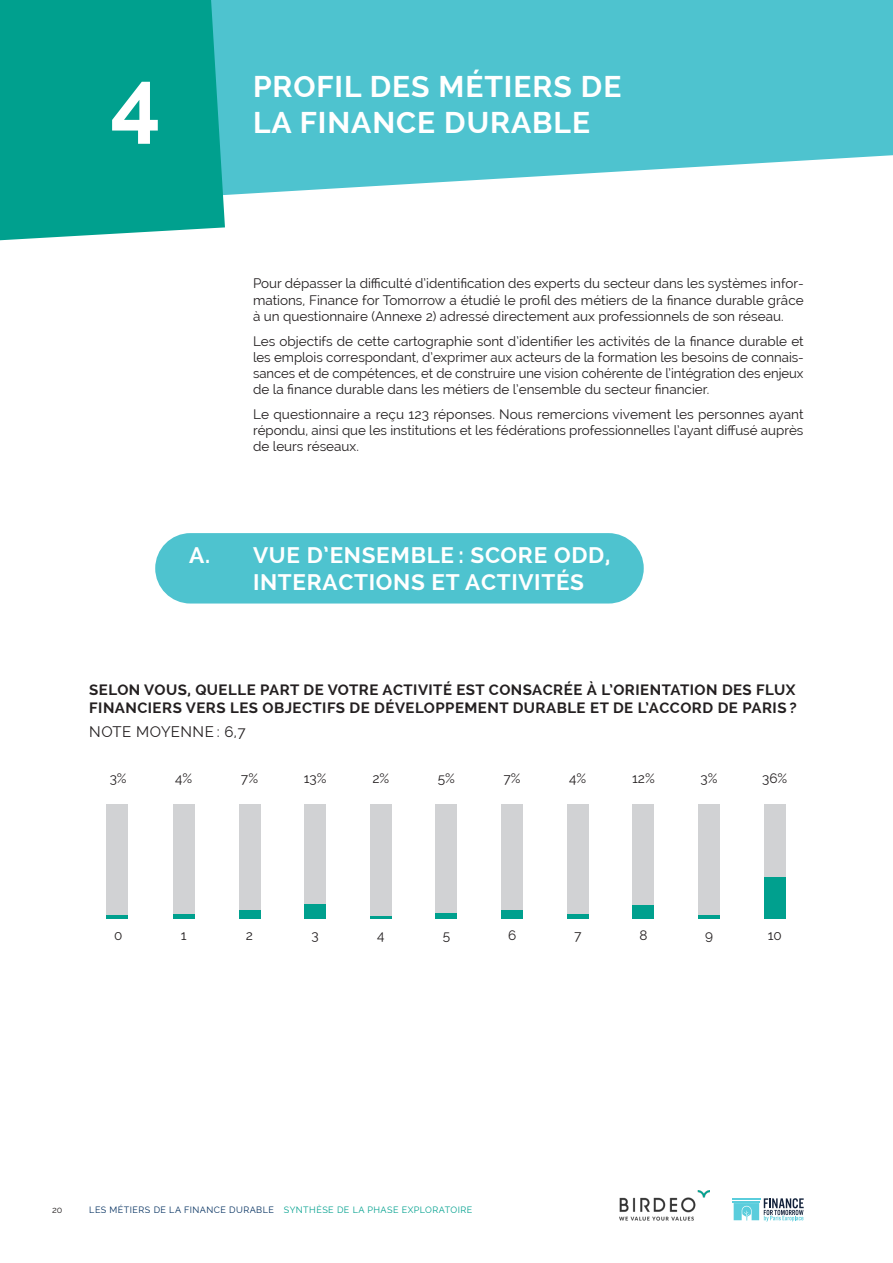
<style>
.page{position:relative;width:893px;height:1263px;background:#fff}
.page>*{position:absolute;margin:0;border:0;box-sizing:border-box;transform-origin:0 0}
.T1{font:700 88.8px "Raleway";color:#fff}
.T1-2{font:700 30px/36px "Raleway";letter-spacing:.03em;color:#fff}
.T2{font:700 22.5px/27px "Raleway";letter-spacing:.03em;color:#fff}
.titre{font:700 15px/18px "Raleway";letter-spacing:.03em;color:#231f20}
.titre-2{font:15px "Raleway";letter-spacing:.03em;color:#231f20}
.texte_lecture{font:13.5px/16.2px "Raleway";color:#231f20;text-align:justify}
.texte{font:13.5px "Raleway";color:#231f20}
.t1{font:9px "Raleway";letter-spacing:.05em;color:#00a08e}
.t2{font:9px "Raleway";color:#231f20}
.s1{color:#002e5e}
</style>
<div class="page">
<hr style="left:732px;top:1198px;width:29px;height:2px;background:#5acddc">
<svg style="left:733px;top:1198px;width:71px;height:23px"></svg>
<img style="left:620px;top:1191px;width:89px;height:30px">
<svg style="left:225px;top:0;width:668px;height:195px;background:#5fc9d3"></svg>
<div style="left:0;top:0;width:225px;height:240px;background:#00a08e"></div>
<div style="left:155px;top:533px;width:489px;height:70px;background:#4ec3cf;border-radius:35px"></div>
<div style="left:106px;top:804px;width:21px;height:115px;background:#d1d2d4"></div>
<div style="left:173px;top:804px;width:21px;height:115px;background:#d1d2d4"></div>
<div style="left:239px;top:804px;width:21px;height:115px;background:#d1d2d4"></div>
<div style="left:305px;top:804px;width:21px;height:115px;background:#d1d2d4"></div>
<div style="left:370px;top:804px;width:21px;height:115px;background:#d1d2d4"></div>
<div style="left:436px;top:804px;width:21px;height:115px;background:#d1d2d4"></div>
<div style="left:502px;top:804px;width:21px;height:115px;background:#d1d2d4"></div>
<div style="left:567px;top:804px;width:21px;height:115px;background:#d1d2d4"></div>
<div style="left:633px;top:804px;width:21px;height:115px;background:#d1d2d4"></div>
<div style="left:699px;top:804px;width:21px;height:115px;background:#d1d2d4"></div>
<div style="left:764px;top:804px;width:21px;height:115px;background:#d1d2d4"></div>
<hr style="left:106px;top:915px;width:21px;height:4px;background:#00a08e">
<div style="left:173px;top:914px;width:21px;height:5px;background:#00a08e"></div>
<div style="left:239px;top:911px;width:21px;height:8px;background:#00a08e"></div>
<div style="left:305px;top:904px;width:21px;height:15px;background:#00a08e"></div>
<hr style="left:370px;top:916px;width:21px;height:3px;background:#00a08e">
<div style="left:436px;top:913px;width:21px;height:6px;background:#00a08e"></div>
<div style="left:502px;top:911px;width:21px;height:8px;background:#00a08e"></div>
<div style="left:567px;top:914px;width:21px;height:5px;background:#00a08e"></div>
<div style="left:633px;top:905px;width:21px;height:14px;background:#00a08e"></div>
<hr style="left:699px;top:915px;width:21px;height:4px;background:#00a08e">
<div style="left:764px;top:877px;width:21px;height:42px;background:#00a08e"></div>
<p class="T1" style="left:110px;top:51px;width:52px">4</p>
<p class="T1-2" style="left:253px;top:69px;width:370px">PROFIL DES MÉTIERS DE<br>LA FINANCE DURABLE</p>
<p class="texte_lecture" style="left:253px;top:276px;width:552px">Pour dépasser la difficulté d’identification des experts du secteur dans les systèmes infor&shy;mations, Finance for Tomorrow a étudié le profil des métiers de la finance durable grâce à un questionnaire (Annexe 2) adressé directement aux professionnels de son réseau.</p>
<p class="texte_lecture" style="left:253px;top:333px;width:552px">Les objectifs de cette cartographie sont d’identifier les activités de la finance durable et les emplois correspondant, d’exprimer aux acteurs de la formation les besoins de connais&shy;sances et de compétences, et de construire une vision cohérente de l’intégration des enjeux de la finance durable dans les métiers de l’ensemble du secteur financier.</p>
<p class="texte_lecture" style="left:253px;top:406px;width:552px">Le questionnaire a reçu 123 réponses. Nous remercions vivement les personnes ayant répondu, ainsi que les institutions et les fédérations professionnelles l’ayant diffusé auprès de leurs réseaux.</p>
<p class="T2" style="left:253px;top:541px;width:359px;text-indent:-64px">A. VUE D’ENSEMBLE : SCORE ODD,<br>INTERACTIONS ET ACTIVITÉS</p>
<p class="titre" style="left:89px;top:680px;width:709px">SELON VOUS, QUELLE PART DE VOTRE ACTIVITÉ EST CONSACRÉE À L’ORIENTATION DES FLUX<br>FINANCIERS VERS LES OBJECTIFS DE DÉVELOPPEMENT DURABLE ET DE L’ACCORD DE PARIS ?</p>
<p class="titre-2" style="left:89px;top:723px;width:158px">NOTE MOYENNE : 6,7</p>
<p class="texte" style="left:110px;top:771px;width:19px">3%</p>
<p class="texte" style="left:175px;top:771px;width:19px">4%</p>
<p class="texte" style="left:241px;top:771px;width:19px">7%</p>
<p class="texte" style="left:304px;top:771px;width:24px">13%</p>
<p class="texte" style="left:372px;top:771px;width:18px">2%</p>
<p class="texte" style="left:438px;top:771px;width:19px">5%</p>
<p class="texte" style="left:504px;top:771px;width:19px">7%</p>
<p class="texte" style="left:569px;top:771px;width:19px">4%</p>
<p class="texte" style="left:632px;top:771px;width:24px">12%</p>
<p class="texte" style="left:701px;top:771px;width:19px">3%</p>
<p class="texte" style="left:762px;top:771px;width:27px">36%</p>
<p class="texte" style="left:114px;top:927px;width:10px">0</p>
<p class="texte" style="left:181px;top:927px;width:7px">1</p>
<p class="texte" style="left:246px;top:927px;width:9px">2</p>
<p class="texte" style="left:312px;top:927px;width:9px">3</p>
<p class="texte" style="left:377px;top:927px;width:9px">4</p>
<p class="texte" style="left:443px;top:927px;width:9px">5</p>
<p class="texte" style="left:508px;top:927px;width:10px">6</p>
<p class="texte" style="left:574px;top:927px;width:9px">7</p>
<p class="texte" style="left:639px;top:927px;width:10px">8</p>
<p class="texte" style="left:705px;top:927px;width:9px">9</p>
<p class="texte" style="left:768px;top:927px;width:16px">10</p>
<p class="t2" style="left:52px;top:1205px;width:12px">20</p>
<p class="t1" style="left:89px;top:1205px;width:384px"><span class="s1">LES MÉTIERS DE LA FINANCE DURABLE</span> SYNTHÈSE DE LA PHASE EXPLORATOIRE</p>
</div>
